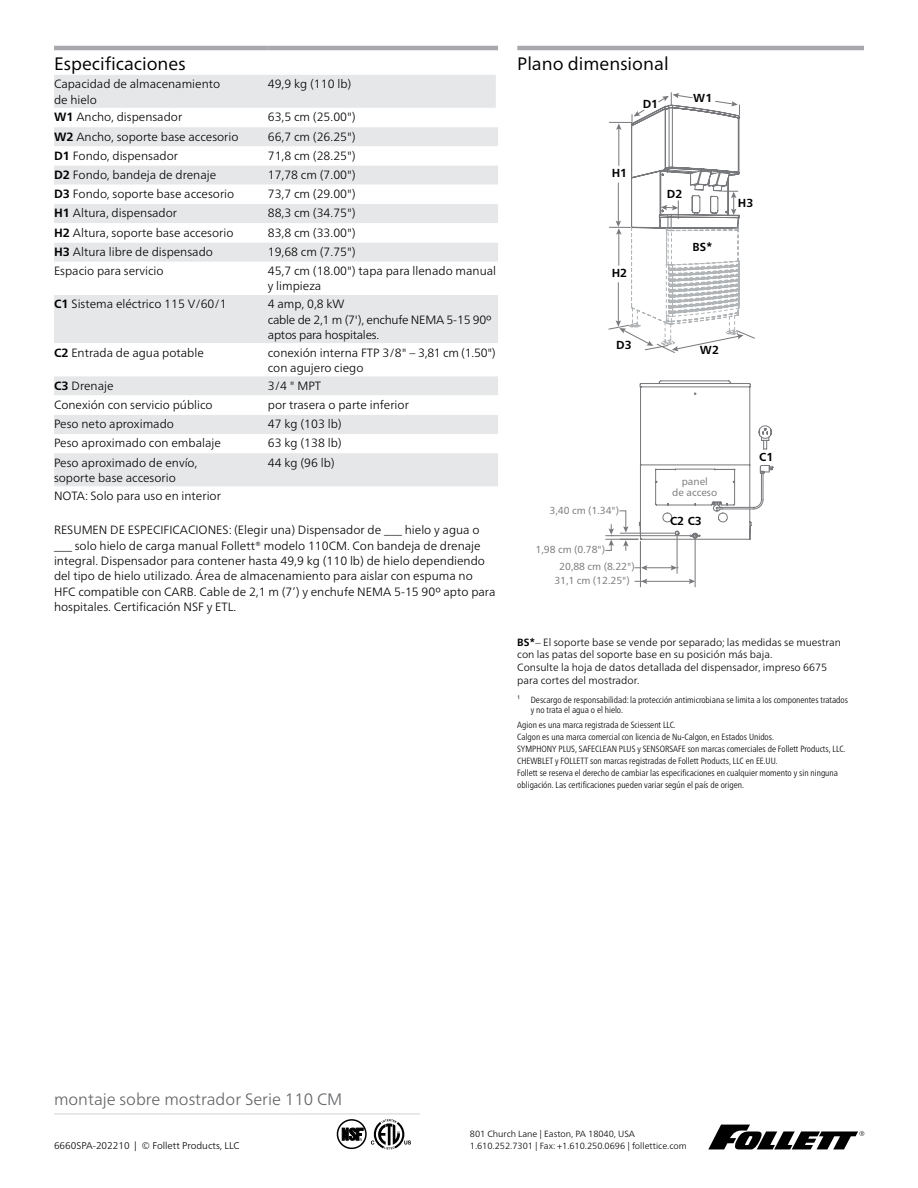
<style>
.page{position:relative;width:918px;height:1188px;background:#fff}
.page>*{position:absolute;margin:0;border:0;box-sizing:border-box;transform-origin:0 0}
.t1{font:18px "Frutiger Neue LT Pro";color:#000}
.t2{font:300 16.5px "Frutiger Neue LT Pro";color:#636466}
.t3{font:300 12px/15.3px "Frutiger Neue LT Pro";color:#000}
.t4{font:300 12px/15.3px "Frutiger Neue LT Pro";letter-spacing:-.02em;color:#000}
.t5{font:700 11.7px "Frutiger Neue LT Pro";color:#000}
.t6{font:300 10.5px/12.6px "Frutiger Neue LT Pro";color:#000}
.t7{font:10.2px/10.2px "Frutiger Neue LT Pro";color:#77787b;text-align:center}
.t8{font:300 9.75px "Frutiger Neue LT Pro";color:#000}
.t9{font:300 condensed 9px/12px "Frutiger Neue LT Pro";color:#000}
.t10{font:300 9px/12.8px "Frutiger Neue LT Pro";color:#000}
.s1{font-weight:700}
</style>
<div class="page">
<svg style="left:708px;top:1125px;width:156px;height:25px"></svg>
<hr style="left:54px;top:1114px;width:240px;height:1px;background:#d1d3d4">
<hr style="left:294px;top:1114px;width:126px;height:1px;background:#d1d3d4">
<svg style="left:54px;top:75px;width:444px;height:411px;fill:#e6e7e8"></svg>
<svg style="left:54px;top:108px;width:444px;height:307px"></svg>
<hr style="left:496px;top:75px;width:4px;height:33px;background:#fff">
<hr style="left:54px;top:46px;width:214px;height:4px;background:#a7a9ac">
<hr style="left:268px;top:46px;width:230px;height:4px;background:#a7a9ac">
<hr style="left:517px;top:46px;width:347px;height:4px;background:#a7a9ac">
<svg style="left:608px;top:93px;width:132px;height:246px"></svg>
<svg style="left:639px;top:200px;width:116px;height:225px"></svg>
<hr style="left:606px;top:539px;width:32px;height:1px;background:#77787b">
<hr style="left:606px;top:535px;width:86px;height:1px;background:#77787b">
<svg style="left:606px;top:525px;width:8px;height:26px"></svg>
<svg style="left:620px;top:425px;width:153px;height:163px"></svg>
<svg style="left:337px;top:1120px;width:29px;height:28px"></svg>
<div style="left:337px;top:1119px;width:30px;height:30px;border:2px solid #000;border-radius:50%"></div>
<svg style="left:342px;top:1128px;width:22px;height:13px"></svg>
<svg style="left:371px;top:1119px;width:40px;height:30px"></svg>
<h1 class="t1" style="left:54px;top:53px;width:133px">Especificaciones</h1>
<p class="t3" style="left:54px;top:76px;width:168px">Capacidad de almacenamiento de hielo</p>
<p class="t3" style="left:268px;top:76px;width:85px">49,9 kg (110 lb)</p>
<p class="t3" style="left:54px;top:109px;width:130px"><span class="s1">W1</span> Ancho, dispensador</p>
<p class="t3" style="left:268px;top:109px;width:89px">63,5 cm (25.00")</p>
<p class="t3" style="left:54px;top:129px;width:186px"><span class="s1">W2</span> Ancho, soporte base accesorio</p>
<p class="t3" style="left:268px;top:129px;width:89px">66,7 cm (26.25")</p>
<p class="t3" style="left:54px;top:148px;width:126px"><span class="s1">D1</span> Fondo, dispensador</p>
<p class="t3" style="left:268px;top:148px;width:89px">71,8 cm (28.25")</p>
<p class="t3" style="left:54px;top:167px;width:164px"><span class="s1">D2</span> Fondo, bandeja de drenaje</p>
<p class="t3" style="left:268px;top:167px;width:89px">17,78 cm (7.00")</p>
<p class="t3" style="left:54px;top:186px;width:182px"><span class="s1">D3</span> Fondo, soporte base accesorio</p>
<p class="t3" style="left:268px;top:186px;width:89px">73,7 cm (29.00")</p>
<p class="t3" style="left:54px;top:205px;width:125px"><span class="s1">H1</span> Altura, dispensador</p>
<p class="t3" style="left:268px;top:205px;width:89px">88,3 cm (34.75")</p>
<p class="t3" style="left:54px;top:225px;width:181px"><span class="s1">H2</span> Altura, soporte base accesorio</p>
<p class="t3" style="left:268px;top:225px;width:89px">83,8 cm (33.00")</p>
<p class="t3" style="left:54px;top:244px;width:160px"><span class="s1">H3</span> Altura libre de dispensado</p>
<p class="t3" style="left:268px;top:244px;width:89px">19,68 cm (7.75")</p>
<p class="t3" style="left:54px;top:263px;width:111px">Espacio para servicio</p>
<p class="t3" style="left:268px;top:263px;width:230px">45,7 cm (18.00") tapa para llenado manual y limpieza</p>
<p class="t3" style="left:54px;top:296px;width:174px"><span class="s1">C1</span> Sistema eléctrico 115 V/60/1</p>
<p class="t4" style="left:268px;top:296px;width:225px">4 amp, 0,8 kW<br>cable de 2,1 m (7'), enchufe NEMA 5-15 90º aptos para hospitales.</p>
<p class="t3" style="left:54px;top:345px;width:151px"><span class="s1">C2</span> Entrada de agua potable</p>
<p class="t3" style="left:268px;top:345px;width:229px">conexión interna FTP 3/8" – 3,81 cm (1.50") con agujero ciego</p>
<p class="t3" style="left:54px;top:378px;width:61px"><span class="s1">C3</span> Drenaje</p>
<p class="t3" style="left:268px;top:378px;width:55px">3/4 " MPT</p>
<p class="t3" style="left:54px;top:397px;width:160px">Conexión con servicio público</p>
<p class="t3" style="left:268px;top:397px;width:143px">por trasera o parte inferior</p>
<p class="t3" style="left:54px;top:416px;width:121px">Peso neto aproximado</p>
<p class="t3" style="left:268px;top:416px;width:75px">47 kg (103 lb)</p>
<p class="t3" style="left:54px;top:435px;width:168px">Peso aproximado con embalaje</p>
<p class="t3" style="left:268px;top:435px;width:75px">63 kg (138 lb)</p>
<p class="t3" style="left:54px;top:455px;width:145px">Peso aproximado de envío, soporte base accesorio</p>
<p class="t3" style="left:268px;top:455px;width:68px">44 kg (96 lb)</p>
<p class="t3" style="left:54px;top:488px;width:169px">NOTA: Solo para uso en interior</p>
<p class="t3" style="left:54px;top:523px;width:443px">RESUMEN DE ESPECIFICACIONES: (Elegir una) Dispensador de ___ hielo y agua o ___ solo hielo de carga manual Follett® modelo 110CM. Con bandeja de drenaje integral. Dispensador para contener hasta 49,9 kg (110 lb) de hielo dependiendo del tipo de hielo utilizado. Área de almacenamiento para aislar con espuma no HFC compatible con CARB. Cable de 2,1 m (7’) y enchufe NEMA 5-15 90º apto para hospitales. Certificación NSF y ETL.</p>
<h1 class="t1" style="left:517px;top:53px;width:153px">Plano dimensional</h1>
<p class="t5" style="left:643px;top:97px;width:17px">D1</p>
<p class="t5" style="left:693px;top:91px;width:21px">W1</p>
<p class="t5" style="left:612px;top:166px;width:17px">H1</p>
<p class="t5" style="left:612px;top:266px;width:17px">H2</p>
<p class="t5" style="left:667px;top:187px;width:17px">D2</p>
<p class="t5" style="left:692px;top:240px;width:22px">BS*</p>
<p class="t5" style="left:738px;top:196px;width:17px">H3</p>
<p class="t5" style="left:616px;top:338px;width:17px">D3</p>
<p class="t5" style="left:700px;top:343px;width:21px">W2</p>
<p class="t7" style="left:550px;top:505px;width:71px">3,40 cm (1.34")</p>
<p class="t7" style="left:559px;top:541px;width:77px;line-height:16.4px;text-align:left;text-indent:-24px">1,98 cm (0.78")<br>20,88 cm (8.22")</p>
<p class="t7" style="left:554px;top:575px;width:77px">31,1 cm (12.25")</p>
<p class="t7" style="left:672px;top:477px;width:46px">panel<br>de acceso</p>
<p class="t5" style="left:670px;top:514px;width:33px">C2 C3</p>
<p class="t5" style="left:759px;top:450px;width:16px">C1</p>
<p class="t6" style="left:517px;top:636px;width:325px"><span class="s1">BS*</span>– El soporte base se vende por separado; las medidas se muestran con las patas del soporte base en su posición más baja.<br>Consulte la hoja de datos detallada del dispensador, impreso 6675 para cortes del mostrador.</p>
<p class="t9" style="left:531px;top:694px;width:319px;line-height:10.5px;text-indent:-14px">¹ Descargo de responsabilidad: la protección antimicrobiana se limita a los componentes tratados y no trata el agua o el hielo.</p>
<p class="t9" style="left:517px;top:719px;width:330px">Agion es una marca registrada de Sciessent LLC.<br>Calgon es una marca comercial con licencia de Nu-Calgon, en Estados Unidos.<br>SYMPHONY PLUS, SAFECLEAN PLUS y SENSORSAFE son marcas comerciales de Follett Products, LLC.<br>CHEWBLET y FOLLETT son marcas registradas de Follett Products, LLC en EE.UU.<br>Follett se reserva el derecho de cambiar las especificaciones en cualquier momento y sin ninguna obligación. Las certificaciones pueden variar según el país de origen.</p>
<h2 class="t2" style="left:54px;top:1089px;width:290px">montaje sobre mostrador Serie 110 CM</h2>
<p class="t8" style="left:54px;top:1140px;width:187px">6660SPA-202210 | © Follett Products, LLC</p>
<p class="t10" style="left:470px;top:1127px;width:218px">801 Church Lane | Easton, PA 18040, USA<br>1.610.252.7301 | Fax: +1.610.250.0696 | follettice.com</p>
</div>
